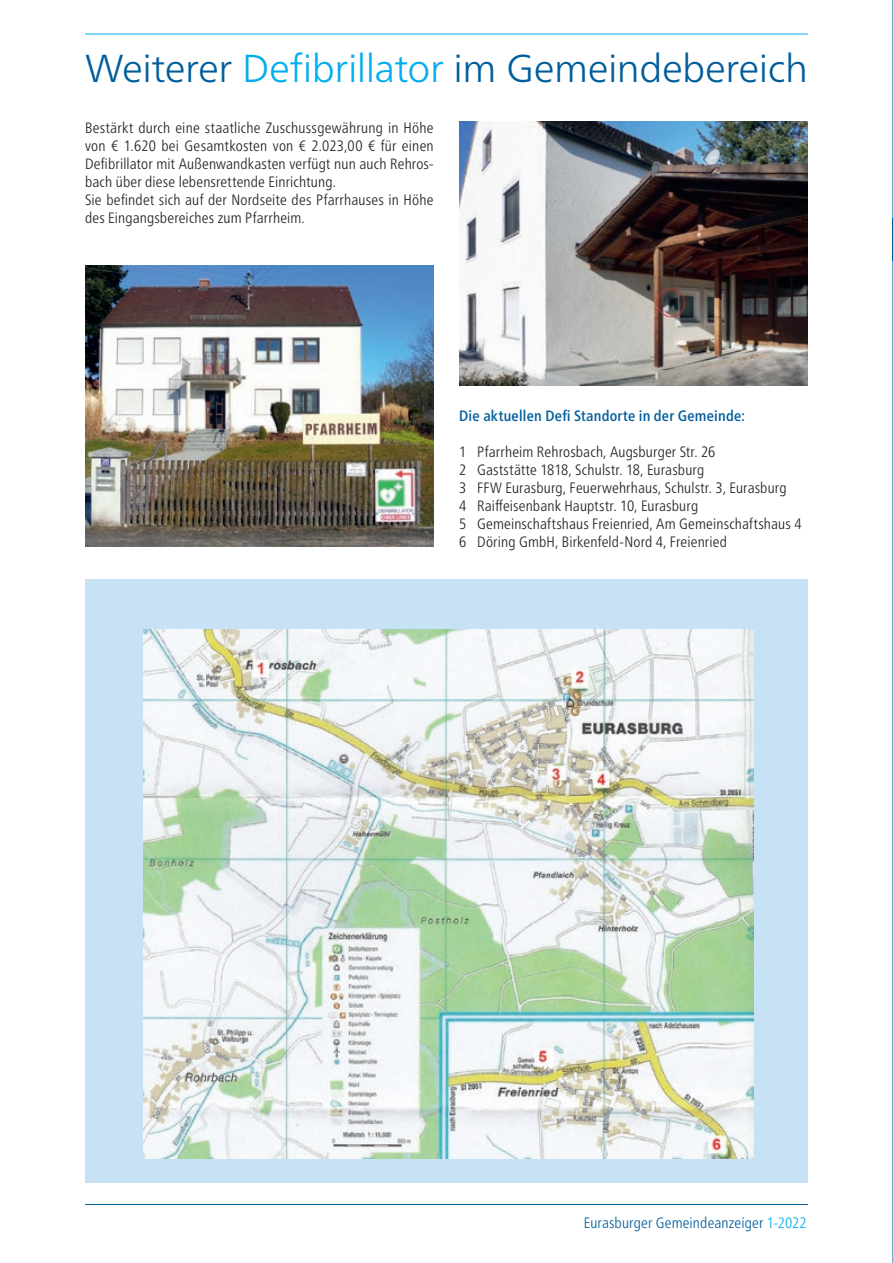
<style>
.page{position:relative;width:893px;height:1263px;background:#fff}
.page>*{position:absolute;margin:0;border:0;box-sizing:border-box;transform-origin:0 0}
.t1{font:300 39px "Frutiger Neue LT";letter-spacing:-.015em;color:#005d9c}
.t2{font:300 condensed 15px/18px "Frutiger Neue LT";letter-spacing:.01em;color:#231f20}
.t3{font:500 condensed 15px "Frutiger Neue LT";letter-spacing:.015em;color:#005d9c}
.t4{font:300 condensed 15px "Frutiger Neue LT";letter-spacing:.01em;color:#005d9c}
.s1{color:#00aeef}
</style>
<div class="page">
<hr style="left:85px;top:34px;width:723px;height:1px;background:#00aeef">
<hr style="left:85px;top:1204px;width:723px;height:1px;background:#005d9c">
<div style="left:85px;top:579px;width:723px;height:603px;background:#c7e2f5"></div>
<img style="left:144px;top:629px;width:609px;height:529px">
<img style="left:85px;top:266px;width:349px;height:280px">
<img style="left:459px;top:121px;width:349px;height:264px">
<h1 class="t1" style="left:85px;top:45px;width:724px">Weiterer <span class="s1">Defibrillator</span> im Gemeindebereich</h1>
<p class="t2" style="left:85px;top:118px;width:350px">Bestärkt durch eine staatliche Zuschussgewährung in Höhe von € 1.620 bei Gesamtkosten von € 2.023,00 € für einen Defibrillator mit Außenwandkasten verfügt nun auch Rehros&shy;bach über diese lebensrettende Einrichtung.<br>Sie befindet sich auf der Nordseite des Pfarrhauses in Höhe des Eingangsbereiches zum Pfarrheim.</p>
<p class="t3" style="left:459px;top:406px;width:287px">Die aktuellen Defi Standorte in der Gemeinde:</p>
<p class="t2" style="left:459px;top:442px;width:344px">1 Pfarrheim Rehrosbach, Augsburger Str. 26<br>2 Gaststätte 1818, Schulstr. 18, Eurasburg<br>3 FFW Eurasburg, Feuerwehrhaus, Schulstr. 3, Eurasburg<br>4 Raiffeisenbank Hauptstr. 10, Eurasburg<br>5 Gemeinschaftshaus Freienried, Am Gemeinschaftshaus 4<br>6 Döring GmbH, Birkenfeld-Nord 4, Freienried</p>
<p class="t4" style="left:584px;top:1214px;width:224px">Eurasburger Gemeindeanzeiger <span class="s1">1-2022</span></p>
</div>
